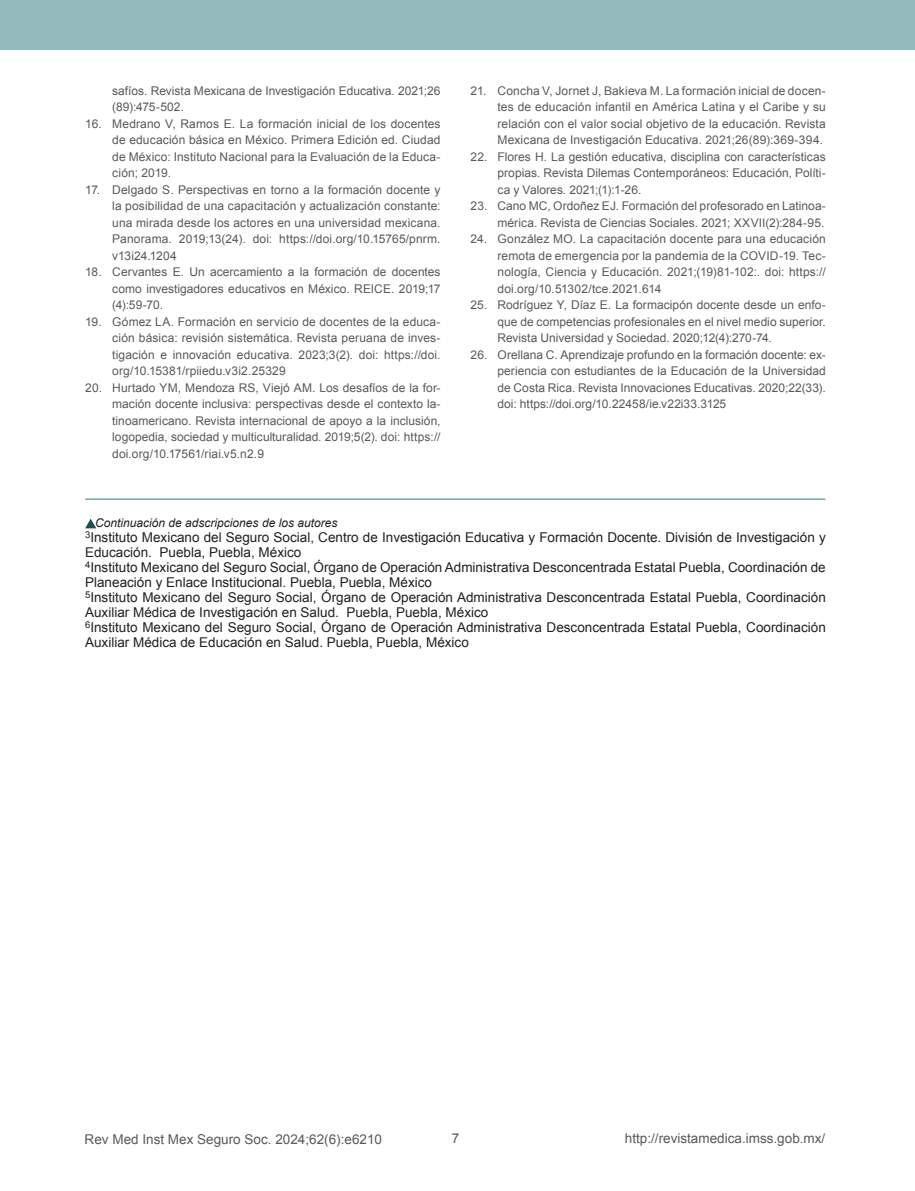
<style>
.page{position:relative;width:915px;height:1191px;background:#fff}
.page>*{position:absolute;margin:0;border:0;box-sizing:border-box;transform-origin:0 0}
.t1{font:13.5px/15px "Arial";color:#231f20}
.t2{font:13.5px "Arial";color:#58595b}
.t3{font:12px/16.5px "Arial";letter-spacing:.005em;color:#58595b;text-align:justify}
.t4{font:italic 12px "Arial";color:#231f20}
</style>
<div class="page">
<div style="left:0;top:0;width:914px;height:50px;background:#93bbbb"></div>
<svg style="left:85px;top:518px;width:11px;height:10px"></svg>
<hr style="left:85px;top:498px;width:740px;height:2px;background:#70a6a6">
<p class="t3" style="left:112px;top:82px;width:330px">safíos. Revista Mexicana de Investigación Educativa. 2021;26 (89):475-502.</p>
<p class="t3" style="left:112px;top:115px;width:330px;text-indent:-27px">16. Medrano V, Ramos E. La formación inicial de los docentes de educación básica en México. Primera Edición ed. Ciudad de México: Instituto Nacional para la Evaluación de la Educa&shy;ción; 2019.</p>
<p class="t3" style="left:112px;top:181px;width:330px;text-indent:-27px">17. Delgado S. Perspectivas en torno a la formación docente y la posibilidad de una capacitación y actualización constante: una mirada desde los actores en una universidad mexicana.<br>Panorama. 2019;13(24). doi: https://doi.org/10.15765/pnrm. v13i24.1204</p>
<p class="t3" style="left:112px;top:264px;width:330px;text-indent:-27px">18. Cervantes E. Un acercamiento a la formación de docentes como investigadores educativos en México. REICE. 2019;17 (4):59-70.</p>
<p class="t3" style="left:112px;top:313px;width:330px;text-indent:-27px">19. Gómez LA. Formación en servicio de docentes de la educa&shy;ción básica: revisión sistemática. Revista peruana de inves&shy;tigación e innovación educativa. 2023;3(2). doi: https://doi. org/10.15381/rpiiedu.v3i2.25329</p>
<p class="t3" style="left:112px;top:379px;width:330px;text-indent:-27px">20. Hurtado YM, Mendoza RS, Viejó AM. Los desafíos de la for&shy;mación docente inclusiva: perspectivas desde el contexto la&shy;tinoamericano. Revista internacional de apoyo a la inclusión, logopedia, sociedad y multiculturalidad. 2019;5(2). doi: https:// doi.org/10.17561/riai.v5.n2.9</p>
<p class="t3" style="left:497px;top:82px;width:330px;text-indent:-27px">21. Concha V, Jornet J, Bakieva M. La formación inicial de docen&shy;tes de educación infantil en América Latina y el Caribe y su relación con el valor social objetivo de la educación. Revista Mexicana de Investigación Educativa. 2021;26(89):369-394.</p>
<p class="t3" style="left:497px;top:148px;width:330px;text-indent:-27px">22. Flores H. La gestión educativa, disciplina con características propias. Revista Dilemas Contemporáneos: Educación, Políti&shy;ca y Valores. 2021;(1):1-26.</p>
<p class="t3" style="left:470px;top:198px;width:357px;text-align:right">23. Cano MC, Ordoñez EJ. Formación del profesorado en Latinoa&shy;mérica. Revista de Ciencias Sociales. 2021; XXVII(2):284-95.</p>
<p class="t3" style="left:497px;top:231px;width:330px;text-indent:-27px">24. González MO. La capacitación docente para una educación remota de emergencia por la pandemia de la COVID-19. Tec&shy;nología, Ciencia y Educación. 2021;(19)81-102:. doi: https:// doi.org/10.51302/tce.2021.614</p>
<p class="t3" style="left:497px;top:297px;width:330px;text-indent:-27px">25. Rodríguez Y, Díaz E. La formacipón docente desde un enfo&shy;que de competencias profesionales en el nivel medio superior.<br>Revista Universidad y Sociedad. 2020;12(4):270-74.</p>
<p class="t3" style="left:497px;top:346px;width:330px;text-indent:-27px">26. Orellana C. Aprendizaje profundo en la formación docente: ex&shy;periencia con estudiantes de la Educación de la Universidad de Costa Rica. Revista Innovaciones Educativas. 2020;22(33). doi: https://doi.org/10.22458/ie.v22i33.3125</p>
<p class="t4" style="left:95px;top:515px;width:244px">Continuación de adscripciones de los autores</p>
<p class="t1" style="left:85px;top:530px;width:742px"><sup>3</sup>Instituto Mexicano del Seguro Social, Centro de Investigación Educativa y Formación Docente. División de Investigación y Educación. Puebla, Puebla, México<br><sup>4</sup>Instituto Mexicano del Seguro Social, Órgano de Operación Administrativa Desconcentrada Estatal Puebla, Coordinación de Planeación y Enlace Institucional. Puebla, Puebla, México<br><sup>5</sup>Instituto Mexicano del Seguro Social, Órgano de Operación Administrativa Desconcentrada Estatal Puebla, Coordinación Auxiliar Médica de Investigación en Salud. Puebla, Puebla, México<br><sup>6</sup>Instituto Mexicano del Seguro Social, Órgano de Operación Administrativa Desconcentrada Estatal Puebla, Coordinación Auxiliar Médica de Educación en Salud. Puebla, Puebla, México</p>
<p class="t2" style="left:85px;top:1130px;width:299px">Rev Med Inst Mex Seguro Soc. 2024;62(6):e6210</p>
<p class="t2" style="left:451px;top:1129px;width:9px">7</p>
<p class="t2" style="left:624px;top:1129px;width:202px">http://revistamedica.imss.gob.mx/</p>
</div>
